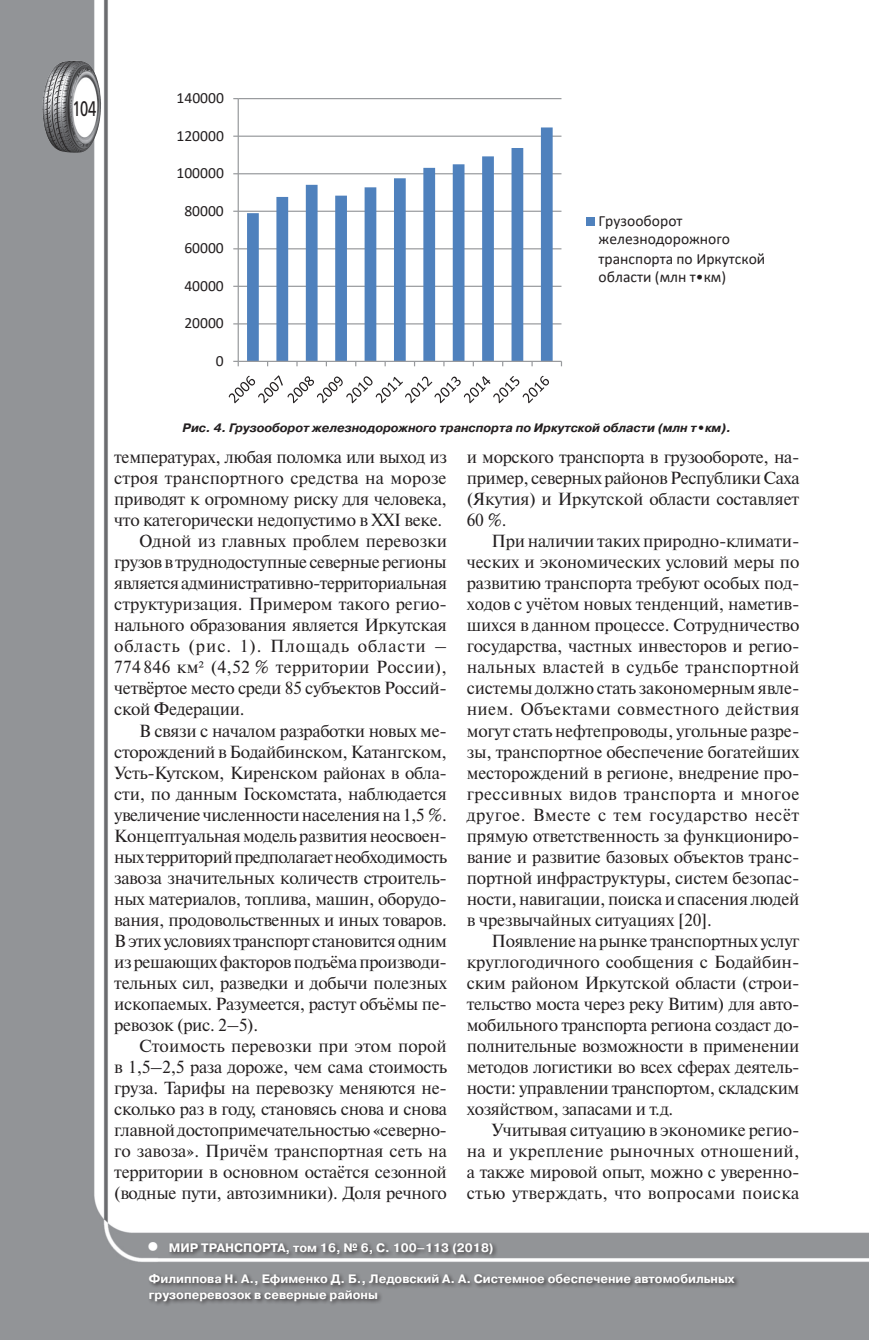
<style>
.page{position:relative;width:869px;height:1340px;background:#fff}
.page>*{position:absolute;margin:0;border:0;box-sizing:border-box;transform-origin:0 0}
.t1{font:700 24.5px "Pragmatica C";color:#fff}
.t2{font:21px "Free Set C";color:#231f20;scale:.7 1}
.t3{font:italic 18.72px "Times New Roman";color:#231f20}
.Text{font:17.5px/21px "Newton C";letter-spacing:-.02em;color:#231f20;text-align:justify}
.t4{font:15.58px/18.9px "Calibri";color:#231f20}
.подвал_bottom{font:700 12.25px/15.8px "Pragmatica C";color:#fff}
.Podpisi{font:italic 700 12.25px "Pragmatica C";color:#231f20}
.Подвал_топ{font:700 12.25px "Pragmatica C";color:#fff}
.s1{font-family:"Times New Roman"}
</style>
<div class="page">
<img style="left:0;top:0;width:868px;height:1339px">
<img style="left:42px;top:61px;width:33px;height:84px">
<div style="left:238px;top:99px;width:323px;height:262px;background:#fff"></div>
<hr style="left:238px;top:323px;width:323px;height:1px;background:#989a9d">
<hr style="left:238px;top:286px;width:323px;height:1px;background:#989a9d">
<hr style="left:238px;top:248px;width:323px;height:1px;background:#989a9d">
<hr style="left:238px;top:211px;width:323px;height:1px;background:#989a9d">
<hr style="left:238px;top:173px;width:323px;height:1px;background:#989a9d">
<hr style="left:238px;top:136px;width:323px;height:1px;background:#989a9d">
<hr style="left:238px;top:98px;width:323px;height:1px;background:#989a9d">
<svg style="left:247px;top:127px;width:305px;height:234px"></svg>
<hr style="left:237px;top:99px;width:2px;height:262px;background:#989a9d">
<hr style="left:238px;top:361px;width:323px;height:1px;background:#989a9d">
<svg style="left:233px;top:361px;width:6px;height:5px"></svg>
<svg style="left:229px;top:375px;width:319px;height:28px"></svg>
<div style="left:586px;top:217px;width:8px;height:8px;background:#4f81bd"></div>
<div style="left:147px;top:1240px;width:593px;height:66px;background:#231f20;opacity:.75"></div>
<p class="t2" style="left:72px;top:97px;width:35px">104</p>
<p class="t4" style="left:176px;top:88px;width:49px">140000</p>
<p class="t4" style="left:176px;top:126px;width:49px">120000</p>
<p class="t4" style="left:176px;top:163px;width:49px">100000</p>
<p class="t4" style="left:184px;top:201px;width:41px">80000</p>
<p class="t4" style="left:184px;top:238px;width:41px">60000</p>
<p class="t4" style="left:184px;top:276px;width:41px">40000</p>
<p class="t4" style="left:184px;top:313px;width:41px">20000</p>
<p class="t4" style="left:216px;top:351px;width:9px">0</p>
<p class="t4" style="left:598px;top:210px;width:168px">Грузооборот железнодорожного транспорта по Иркутской области (млн т•км)</p>
<p class="Podpisi" style="left:182px;top:421px;width:549px">Рис. 4. Грузооборот железнодорожного транспорта по Иркутской области (млн т•км).</p>
<p class="t3" style="left:116px;top:458px;width:715px">Рис. 4. Грузооборот железнодорожного транспорта по Иркутской области (млн т•км).</p>
<p class="Text" style="left:114px;top:447px;width:334px">температурах, любая поломка или выход из строя транспортного средства на морозе приводят к огромному риску для человека, что категорически недопустимо в XXI веке.</p>
<p class="Text" style="left:114px;top:531px;width:334px;text-indent:25px">Одной из главных проблем перевозки грузов в труднодоступные северные регионы является административно-территориальная структуризация. Примером такого регио&shy;нального образования является Иркутская область (рис. 1). Площадь области – 774 846 км<span class="s1">²</span> (4,52 % территории России), четвёртое место среди 85 субъектов Россий&shy;ской Федерации.</p>
<p class="Text" style="left:114px;top:720px;width:334px;text-align:left;text-indent:25px">В связи с началом разработки новых ме&shy;сторождений в Бодайбинском, Катангском, Усть-Кутском, Киренском районах в обла&shy;сти, по данным Госкомстата, наблюдается увеличение численности населения на 1,5 %.<br>Концептуальная модель развития неосвоен&shy;ных территорий предполагает необходимость завоза значительных количеств строитель&shy;ных материалов, топлива, машин, оборудо&shy;вания, продовольственных и иных товаров.<br>Вэтих условиях транспорт становится одним из решающих факторов подъёма производи&shy;тельных сил, разведки и добычи полезных ископаемых. Разумеется, растут объёмы пе&shy;ревозок (рис. 2–5).</p>
<p class="Text" style="left:114px;top:1035px;width:334px;text-indent:25px">Стоимость перевозки при этом порой в 1,5–2,5 раза дороже, чем сама стоимость груза. Тарифы на перевозку меняются не&shy;сколько раз в году, становясь снова и снова главной достопримечательностью «северно&shy;го завоза». Причём транспортная сеть на территории в основном остаётся сезонной (водные пути, автозимники). Доля речного</p>
<p class="Text" style="left:466px;top:447px;width:334px">и морского транспорта в грузообороте, на&shy;пример, северных районов Республики Саха (Якутия) и Иркутской области составляет 60 %.</p>
<p class="Text" style="left:466px;top:531px;width:334px;text-indent:25px">При наличии таких природно-климати&shy;ческих и экономических условий меры по развитию транспорта требуют особых под&shy;ходов с учётом новых тенденций, наметив&shy;шихся в данном процессе. Сотрудничество государства, частных инвесторов и регио&shy;нальных властей в судьбе транспортной системы должно стать закономерным явле&shy;нием. Объектами совместного действия могут стать нефтепроводы, угольные разре&shy;зы, транспортное обеспечение богатейших месторождений в регионе, внедрение про&shy;грессивных видов транспорта и многое другое. Вместе с тем государство несёт прямую ответственность за функциониро&shy;вание и развитие базовых объектов транс&shy;портной инфраструктуры, систем безопас&shy;ности, навигации, поиска и спасения людей в чрезвычайных ситуациях [20].</p>
<p class="Text" style="left:466px;top:930px;width:334px;text-indent:25px">Появление на рынке транспортных услуг круглогодичного сообщения с Бодайбин&shy;ским районом Иркутской области (строи&shy;тельство моста через реку Витим) для авто&shy;мобильного транспорта региона создаст до&shy;полнительные возможности в применении методов логистики во всех сферах деятель&shy;ности: управлении транспортом, складским хозяйством, запасами и т. д.</p>
<p class="Text" style="left:466px;top:1119px;width:334px;text-indent:25px">Учитывая ситуацию в экономике регио&shy;на и укрепление рыночных отношений, а также мировой опыт, можно с уверенно&shy;стью утверждать, что вопросами поиска</p>
<h1 class="t1" style="left:145px;top:1232px;width:18px">•</h1>
<p class="Подвал_топ" style="left:169px;top:1241px;width:326px">МИР ТРАНСПОРТА, том 16, № 6, С. 100–113 (2018)</p>
<p class="подвал_bottom" style="left:149px;top:1270px;width:587px">Филиппова Н. А., Ефименко Д. Б., Ледовский А. А. Системное обеспечение автомобильных грузоперевозок в северные районы</p>
</div>
